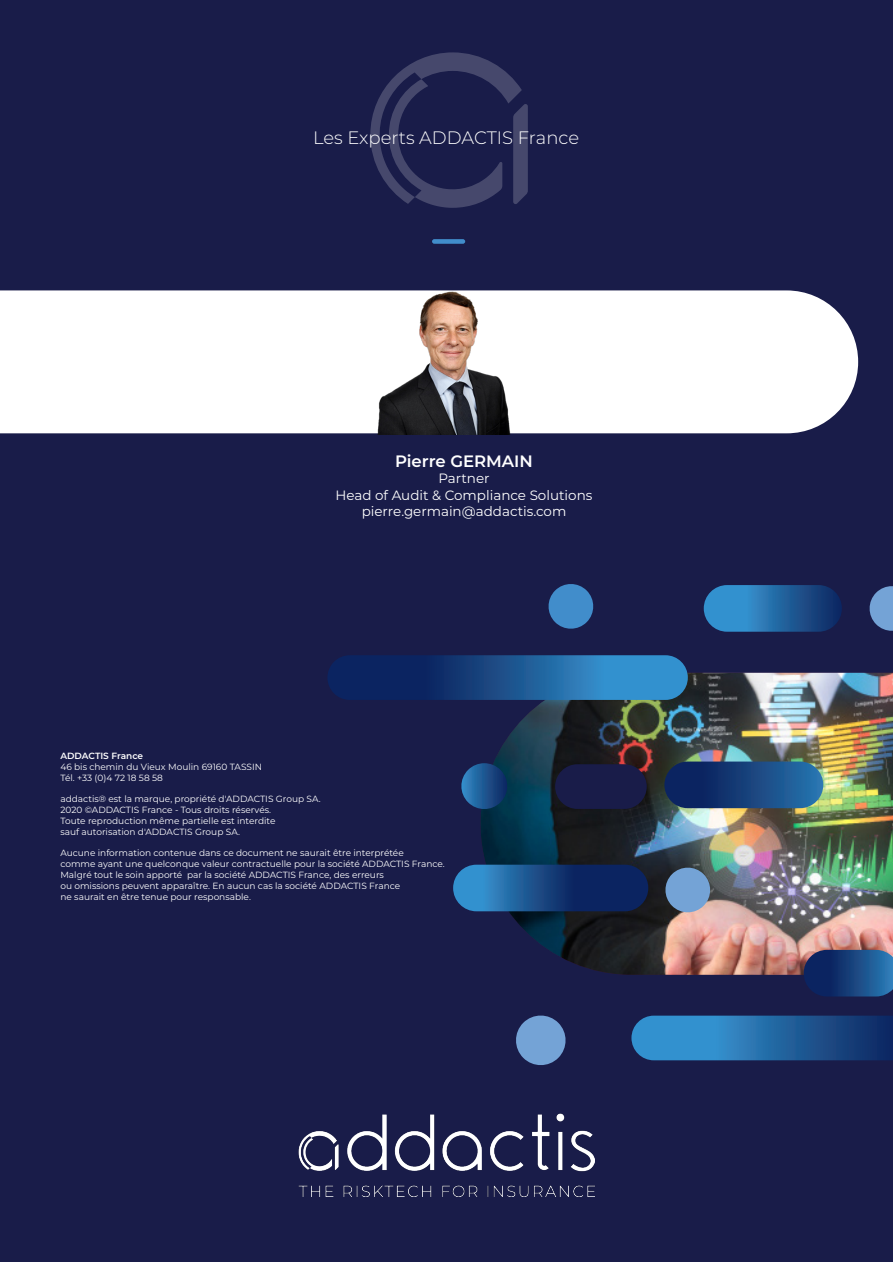
<style>
.page{position:relative;width:893px;height:1263px;background:#fff}
.page>*{position:absolute;margin:0;border:0;box-sizing:border-box;transform-origin:0 0}
.t1{font:300 18px "Montserrat";color:#fff}
.t2{font:600 16.5px "Montserrat";color:#fff}
.t3{font:13.5px "Montserrat";color:#fff}
.t4{font:9px "Montserrat";color:#fff}
.t5{font:600 9px "Montserrat";letter-spacing:-.005em;color:#fff}
</style>
<div class="page">
<div style="left:0;top:0;width:893px;height:1262px;background:#191c49"></div>
<img style="left:299px;top:1114px;width:295px;height:82px">
<div style="left:432px;top:239px;width:33px;height:5px;background:#418dcb;border-radius:2px"></div>
<svg style="left:370px;top:52px;width:158px;height:156px"></svg>
<div style="left:0;top:290px;width:858px;height:143px;background:#fff"></div>
<img style="left:480px;top:673px;width:413px;height:302px">
<svg style="left:461px;top:763px;width:48px;height:48px;background:#194b7e"></svg>
<svg style="left:663px;top:865px;width:49px;height:49px;background:#6985a6"></svg>
<svg style="left:869px;top:586px;width:24px;height:45px"></svg>
<svg style="left:548px;top:584px;width:46px;height:45px"></svg>
<svg style="left:327px;top:655px;width:361px;height:45px;background:#1d5692"></svg>
<svg style="left:631px;top:1016px;width:262px;height:44px;background:#2468a3"></svg>
<div style="left:555px;top:764px;width:92px;height:45px;background:#191c49;border-radius:22px"></div>
<svg style="left:804px;top:950px;width:89px;height:46px;background:#1e457e"></svg>
<div style="left:664px;top:761px;width:159px;height:47px;background:linear-gradient(to right,#061450,#2872ab);border-radius:23px"></div>
<svg style="left:704px;top:585px;width:138px;height:47px;background:#2569a5"></svg>
<svg style="left:453px;top:865px;width:195px;height:46px;background:#1a4c88"></svg>
<svg style="left:516px;top:1015px;width:50px;height:50px"></svg>
<img style="left:342px;top:290px;width:241px;height:144px">
<p class="t1" style="left:313px;top:125px;width:267px">Les Experts ADDACTIS France</p>
<p class="t2" style="left:395px;top:450px;width:139px">Pierre GERMAIN</p>
<p class="t3" style="left:438px;top:469px;width:53px">Partner</p>
<p class="t3" style="left:336px;top:485px;width:258px">Head of Audit &amp; Compliance Solutions</p>
<p class="t3" style="left:362px;top:502px;width:206px">pierre.germain@addactis.com</p>
<p class="t5" style="left:60px;top:750px;width:84px">ADDACTIS France</p>
<p class="t4" style="left:60px;top:761px;width:203px">46 bis chemin du Vieux Moulin 69160 TASSIN</p>
<p class="t4" style="left:60px;top:771px;width:104px">Tél. +33 (0)4 72 18 58 58</p>
<p class="t4" style="left:60px;top:793px;width:262px">addactis® est la marque, propriété d'ADDACTIS Group SA.</p>
<p class="t4" style="left:60px;top:804px;width:212px">2020 ©ADDACTIS France - Tous droits réservés.</p>
<p class="t4" style="left:60px;top:815px;width:217px">Toute reproduction même partielle est interdite</p>
<p class="t4" style="left:60px;top:825px;width:181px">sauf autorisation d'ADDACTIS Group SA.</p>
<p class="t4" style="left:60px;top:847px;width:345px">Aucune information contenue dans ce document ne saurait être interprétée</p>
<p class="t4" style="left:60px;top:858px;width:386px">comme ayant une quelconque valeur contractuelle pour la société ADDACTIS France.</p>
<p class="t4" style="left:60px;top:869px;width:325px">Malgré tout le soin apporté par la société ADDACTIS France, des erreurs</p>
<p class="t4" style="left:60px;top:879px;width:341px">ou omissions peuvent apparaître. En aucun cas la société ADDACTIS France</p>
<p class="t4" style="left:60px;top:890px;width:192px">ne saurait en être tenue pour responsable.</p>
</div>
